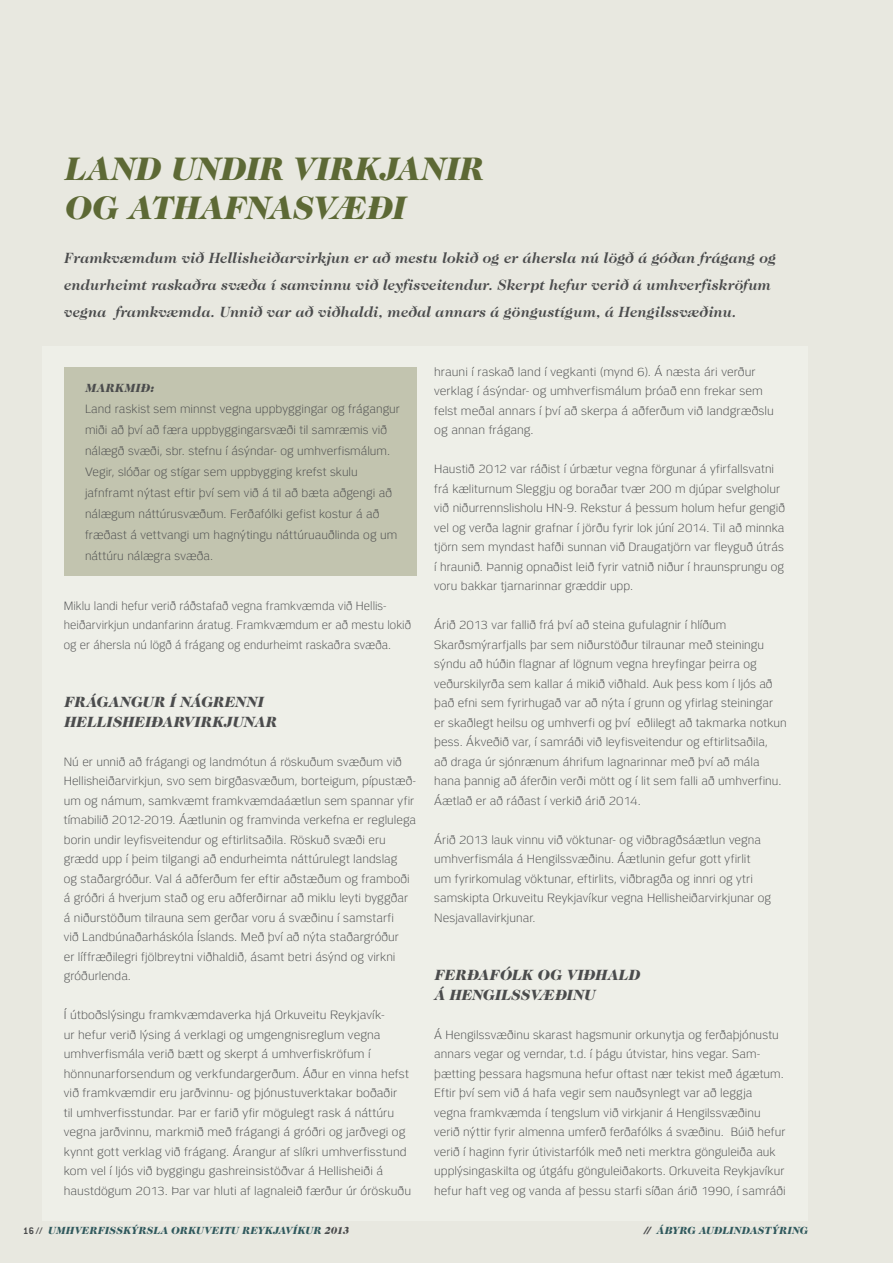
<style>
.page{position:relative;width:893px;height:1263px;background:#e8e8e0}
.page>*{position:absolute;margin:0;border:0;box-sizing:border-box;transform-origin:0 0}
.t1{font:italic 900 33px/39.6px "Caslon 224 Std";color:#5d6935}
.t2{font:italic 700 15px/27px "Caslon 224 Std";letter-spacing:.005em;color:#4b4c4d}
.t3{font:italic 900 15px/19.5px "Caslon 224 Std";letter-spacing:.005em;color:#4b4c4d}
.t4{font:300 12px/19.5px "Or Sans";letter-spacing:.005em;color:#4b4c4d}
.t5{font:300 12px/19.5px "Or Sans";letter-spacing:.005em;color:#4b4c4d;scale:.96 1}
.t6{font:italic 900 12px "Caslon 224 Std";letter-spacing:.045em;color:#4b4c4d}
.t7{font:italic 900 10.5px "Caslon 224 Std";letter-spacing:.02em;color:#30595d}
.s1{font-family:"Conduit ITC";font-weight:700;font-style:normal;color:#4b4c4d}
.s2{color:#4b4c4d}
</style>
<div class="page">
<div style="left:43px;top:346px;width:765px;height:874px;background:#eeefe8"></div>
<div style="left:64px;top:368px;width:353px;height:208px;background:#c2c4af"></div>
<h1 class="t1" style="left:64px;top:148px;width:420px">LAND UNDIR VIRKJANIR<br>OG ATHAFNASVÆÐI</h1>
<p class="t2" style="left:64px;top:245px;width:714px">Framkvæmdum við Hellisheiðarvirkjun er að mestu lokið og er áhersla nú lögð á góðan frágang og endurheimt raskaðra svæða í samvinnu við leyfisveitendur. Skerpt hefur verið á umhverfiskröfum vegna framkvæmda. Unnið var að viðhaldi, meðal annars á göngustígum, á Hengilssvæðinu.</p>
<p class="t6" style="left:85px;top:381px;width:70px">MARKMIÐ:</p>
<p class="t4" style="left:85px;top:399px;width:316px;line-height:21px">Land raskist sem minnst vegna uppbyggingar og frágangur miði að því að færa uppbyggingarsvæði til samræmis við nálægð svæði, sbr. stefnu í ásýndar- og umhverfismálum.<br>Vegir, slóðar og stígar sem uppbygging krefst skulu jafnframt nýtast eftir því sem við á til að bæta aðgengi að nálægum náttúrusvæðum. Ferðafólki gefist kostur á að fræðast á vettvangi um hagnýtingu náttúruauðlinda og um náttúru nálægra svæða.</p>
<p class="t5" style="left:64px;top:596px;width:363px">Miklu landi hefur verið ráðstafað vegna framkvæmda við Hellis&shy;heiðarvirkjun undanfarinn áratug. Framkvæmdum er að mestu lokið og er áhersla nú lögð á frágang og endurheimt raskaðra svæða.</p>
<p class="t3" style="left:64px;top:692px;width:214px">FRÁGANGUR Í NÁGRENNI<br>HELLISHEIÐARVIRKJUNAR</p>
<p class="t4" style="left:64px;top:752px;width:354px">Nú er unnið að frágangi og landmótun á röskuðum svæðum við Hellisheiðarvirkjun, svo sem birgðasvæðum, borteigum, pípustæð&shy;um og námum, samkvæmt framkvæmdaáætlun sem spannar yfir tímabilið 2012-2019. Áætlunin og framvinda verkefna er reglulega borin undir leyfisveitendur og eftirlitsaðila. Röskuð svæði eru grædd upp í þeim tilgangi að endurheimta náttúrulegt landslag<br>og staðargróður. Val á aðferðum fer eftir aðstæðum og framboði á gróðri á hverjum stað og eru aðferðirnar að miklu leyti byggðar á niðurstöðum tilrauna sem gerðar voru á svæðinu í samstarfi<br>við Landbúnaðarháskóla Íslands. Með því að nýta staðargróður<br>er líffræðilegri fjölbreytni viðhaldið, ásamt betri ásýnd og virkni gróðurlenda.</p>
<p class="t4" style="left:64px;top:1005px;width:349px">Í útboðslýsingu framkvæmdaverka hjá Orkuveitu Reykjavík-<br>ur hefur verið lýsing á verklagi og umgengnisreglum vegna umhverfismála verið bætt og skerpt á umhverfiskröfum í hönnunarforsendum og verkfundargerðum. Áður en vinna hefst við framkvæmdir eru jarðvinnu- og þjónustuverktakar boðaðir<br>til umhverfisstundar. Þar er farið yfir mögulegt rask á náttúru vegna jarðvinnu, markmið með frágangi á gróðri og jarðvegi og kynnt gott verklag við frágang. Árangur af slíkri umhverfisstund kom vel í ljós við byggingu gashreinsistöðvar á Hellisheiði á haustdögum 2013. Þar var hluti af lagnaleið færður úr óröskuðu</p>
<p class="t7" style="left:23px;top:1224px;width:327px"><span class="s1">16 //</span> UMHVERFISSKÝRSLA ORKUVEITU REYKJAVÍKUR <span class="s2">2013</span></p>
<p class="t4" style="left:434px;top:362px;width:341px">hrauni í raskað land í vegkanti (mynd 6). Á næsta ári verður verklag í ásýndar- og umhverfismálum þróað enn frekar sem felst meðal annars í því að skerpa á aðferðum við landgræðslu og annan frágang.</p>
<p class="t4" style="left:434px;top:459px;width:352px">Haustið 2012 var ráðist í úrbætur vegna förgunar á yfirfallsvatni frá kæliturnum Sleggju og boraðar tvær 200 m djúpar svelgholur við niðurrennslisholu HN-9. Rekstur á þessum holum hefur gengið vel og verða lagnir grafnar í jörðu fyrir lok júní 2014. Til að minnka tjörn sem myndast hafði sunnan við Draugatjörn var fleyguð útrás í hraunið. Þannig opnaðist leið fyrir vatnið niður í hraunsprungu og voru bakkar tjarnarinnar græddir upp.</p>
<p class="t4" style="left:434px;top:615px;width:354px">Árið 2013 var fallið frá því að steina gufulagnir í hlíðum Skarðsmýrarfjalls þar sem niðurstöður tilraunar með steiningu sýndu að húðin flagnar af lögnum vegna hreyfingar þeirra og veðurskilyrða sem kallar á mikið viðhald. Auk þess kom í ljós að það efni sem fyrirhugað var að nýta í grunn og yfirlag steiningar<br>er skaðlegt heilsu og umhverfi og því eðlilegt að takmarka notkun þess. Ákveðið var, í samráði við leyfisveitendur og eftirlitsaðila,<br>að draga úr sjónrænum áhrifum lagnarinnar með því að mála hana þannig að áferðin verði mött og í lit sem falli að umhverfinu.<br>Áætlað er að ráðast í verkið árið 2014.</p>
<p class="t4" style="left:434px;top:830px;width:338px">Árið 2013 lauk vinnu við vöktunar- og viðbragðsáætlun vegna umhverfismála á Hengilssvæðinu. Áætlunin gefur gott yfirlit<br>um fyrirkomulag vöktunar, eftirlits, viðbragða og innri og ytri samskipta Orkuveitu Reykjavíkur vegna Hellisheiðarvirkjunar og Nesjavallavirkjunar.</p>
<p class="t3" style="left:434px;top:965px;width:207px">FERÐAFÓLK OG VIÐHALD<br>Á HENGILSSVÆÐINU</p>
<p class="t4" style="left:434px;top:1025px;width:353px">Á Hengilssvæðinu skarast hagsmunir orkunytja og ferðaþjónustu annars vegar og verndar, t.d. í þágu útvistar, hins vegar. Sam&shy;þætting þessara hagsmuna hefur oftast nær tekist með ágætum.<br>Eftir því sem við á hafa vegir sem nauðsynlegt var að leggja vegna framkvæmda í tengslum við virkjanir á Hengilssvæðinu verið nýttir fyrir almenna umferð ferðafólks á svæðinu. Búið hefur verið í haginn fyrir útivistarfólk með neti merktra gönguleiða auk upplýsingaskilta og útgáfu gönguleiðakorts. Orkuveita Reykjavíkur hefur haft veg og vanda af þessu starfi síðan árið 1990, í samráði</p>
<p class="t7" style="left:644px;top:1224px;width:165px"><span class="s2">//</span> ÁBYRG AUÐLINDASTÝRING</p>
</div>
